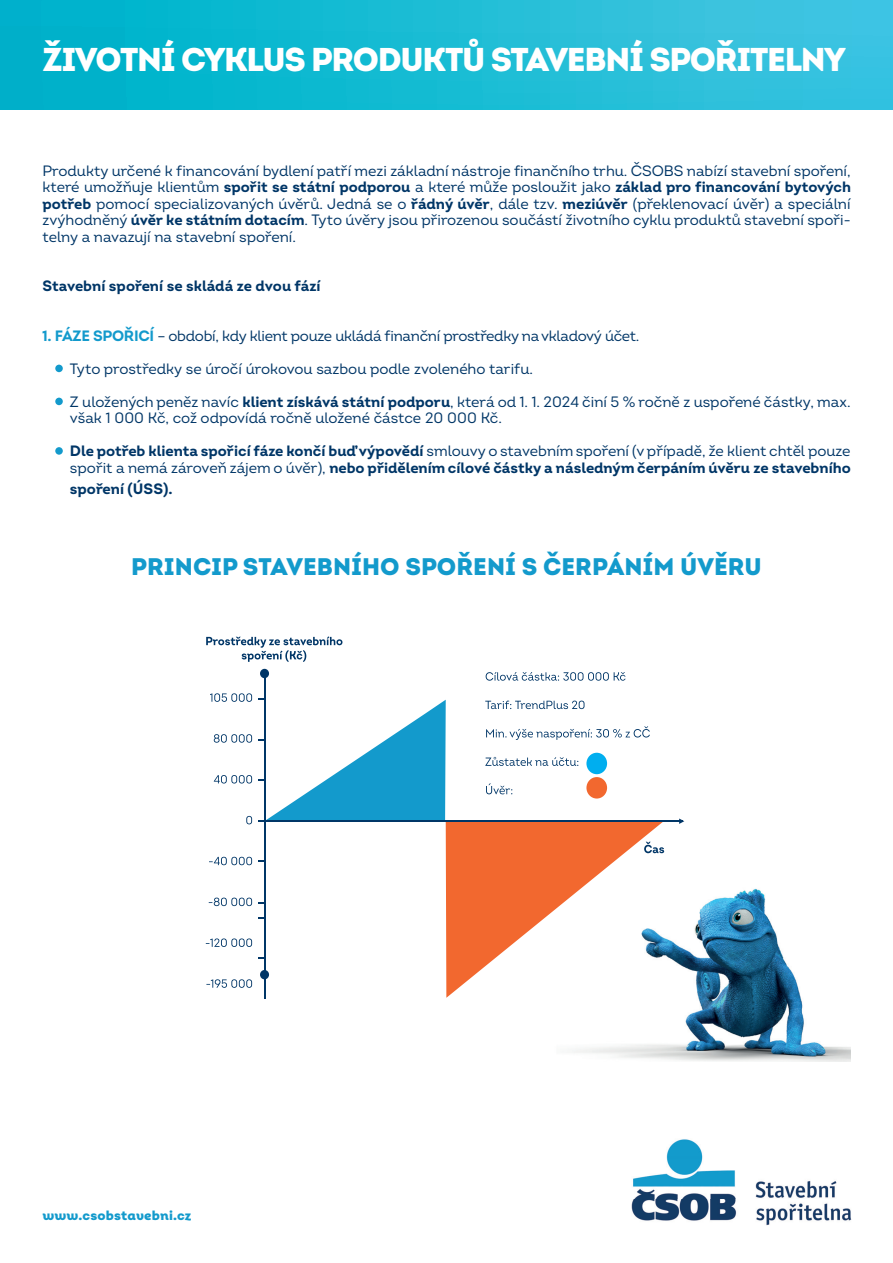
<style>
.page{position:relative;width:893px;height:1263px;background:#fff}
.page>*{position:absolute;margin:0;border:0;box-sizing:border-box;transform-origin:0 0}
.t1{font:33px "Intro Black Caps";letter-spacing:-.04em;color:#fff}
.t2{font:24px "Intro Black Alt";color:#139acc}
.t3{font:15px/16.5px "Intro";color:#003667;text-align:justify}
.t4{font:700 15px/16.5px "Intro";color:#003667}
.t5{font:15px "Intro";letter-spacing:-.02em;color:#003667}
.t6{font:13.5px "Intro Black Alt";letter-spacing:.005em;color:#139acc}
.s1{font-weight:700}
.s2{font-weight:700;color:#139acc}
.s3{font-weight:400}
</style>
<div class="page">
<svg style="left:0;top:0;width:893px;height:110px;background:#1bbbd4"></svg>
<div style="left:55px;top:365px;width:8px;height:7px;background:#139acc;border-radius:50%"></div>
<div style="left:55px;top:398px;width:8px;height:7px;background:#139acc;border-radius:50%"></div>
<div style="left:55px;top:447px;width:8px;height:8px;background:#139acc;border-radius:50%"></div>
<img style="left:631px;top:1139px;width:221px;height:87px">
<img style="left:572px;top:851px;width:278px;height:210px">
<hr style="left:264px;top:673px;width:1px;height:326px;background:#003667">
<div style="left:260px;top:669px;width:9px;height:9px;background:#003667;border-radius:50%"></div>
<svg style="left:206px;top:979px;width:46px;height:9px"></svg>
<svg style="left:206px;top:938px;width:46px;height:9px"></svg>
<svg style="left:209px;top:897px;width:43px;height:9px"></svg>
<svg style="left:209px;top:857px;width:43px;height:8px"></svg>
<svg style="left:246px;top:816px;width:6px;height:8px"></svg>
<svg style="left:214px;top:775px;width:38px;height:8px"></svg>
<svg style="left:214px;top:734px;width:38px;height:9px"></svg>
<svg style="left:210px;top:693px;width:42px;height:9px"></svg>
<hr style="left:258px;top:820px;width:425px;height:2px;background:#003667">
<svg style="left:679px;top:818px;width:5px;height:6px"></svg>
<svg style="left:258px;top:698px;width:406px;height:300px"></svg>
<svg style="left:486px;top:672px;width:139px;height:9px"></svg>
<div style="left:586px;top:753px;width:21px;height:21px;background:#00aeef;border-radius:50%"></div>
<div style="left:586px;top:777px;width:21px;height:21px;background:#f2682f;border-radius:50%"></div>
<svg style="left:206px;top:636px;width:136px;height:26px"></svg>
<h1 class="t1" style="left:42px;top:41px;width:805px">ŽIVOTNÍ CYKLUS PRODUKTŮ STAVEBNí SPOŘITELNY</h1>
<p class="t3" style="left:43px;top:164px;width:810px">Produkty určené k financování bydlení patří mezi základní nástroje finančního trhu. ČSOBS nabízí stavební spoření, které umožňuje klientům <span class="s1">spořit se státní podporou</span> a které může posloužit jako <span class="s1">základ pro financování bytových potřeb</span> pomocí specializovaných úvěrů. Jedná se o <span class="s1">řádný úvěr</span>, dále tzv. <span class="s1">meziúvěr</span> (překlenovací úvěr) a speciální zvýhodněný <span class="s1">úvěr ke státním dotacím</span>. Tyto úvěry jsou přirozenou součástí životního cyklu produktů stavební spoři&shy;telny a navazují na stavební spoření.</p>
<p class="t4" style="left:43px;top:279px;width:280px">Stavební spoření se skládá ze dvou fází</p>
<p class="t5" style="left:43px;top:330px;width:598px"><span class="s2">1. FÁZE SPOŘICÍ</span> – období, kdy klient pouze ukládá finanční prostředky na vkladový účet.</p>
<p class="t3" style="left:70px;top:362px;width:465px">Tyto prostředky se úročí úrokovou sazbou podle zvoleného tarifu.</p>
<p class="t3" style="left:70px;top:395px;width:782px">Z uložených peněz navíc <span class="s1">klient získává státní podporu</span>, která od 1. 1. 2024 činí 5 % ročně z uspořené částky, max. však 1 000 Kč, což odpovídá ročně uložené částce 20 000 Kč.</p>
<p class="t4" style="left:70px;top:444px;width:782px">Dle potřeb klienta spořicí fáze končí buď výpovědí <span class="s3">smlouvy o stavebním spoření (v případě, že klient chtěl pouze spořit a nemá zároveň zájem o úvěr),</span> nebo přidělením cílové částky a následným čerpáním úvěru ze stavebního</p>
<p class="t4" style="left:70px;top:482px;width:104px">spoření (ÚSS).</p>
<h2 class="t2" style="left:131px;top:557px;width:632px">PRINCIP STAVEBNÍHO SPOŘENÍ S ČERPÁNÍM ÚVĚRU</h2>
<p class="t6" style="left:43px;top:1210px;width:150px">www.csobstavebni.cz</p>
</div>
